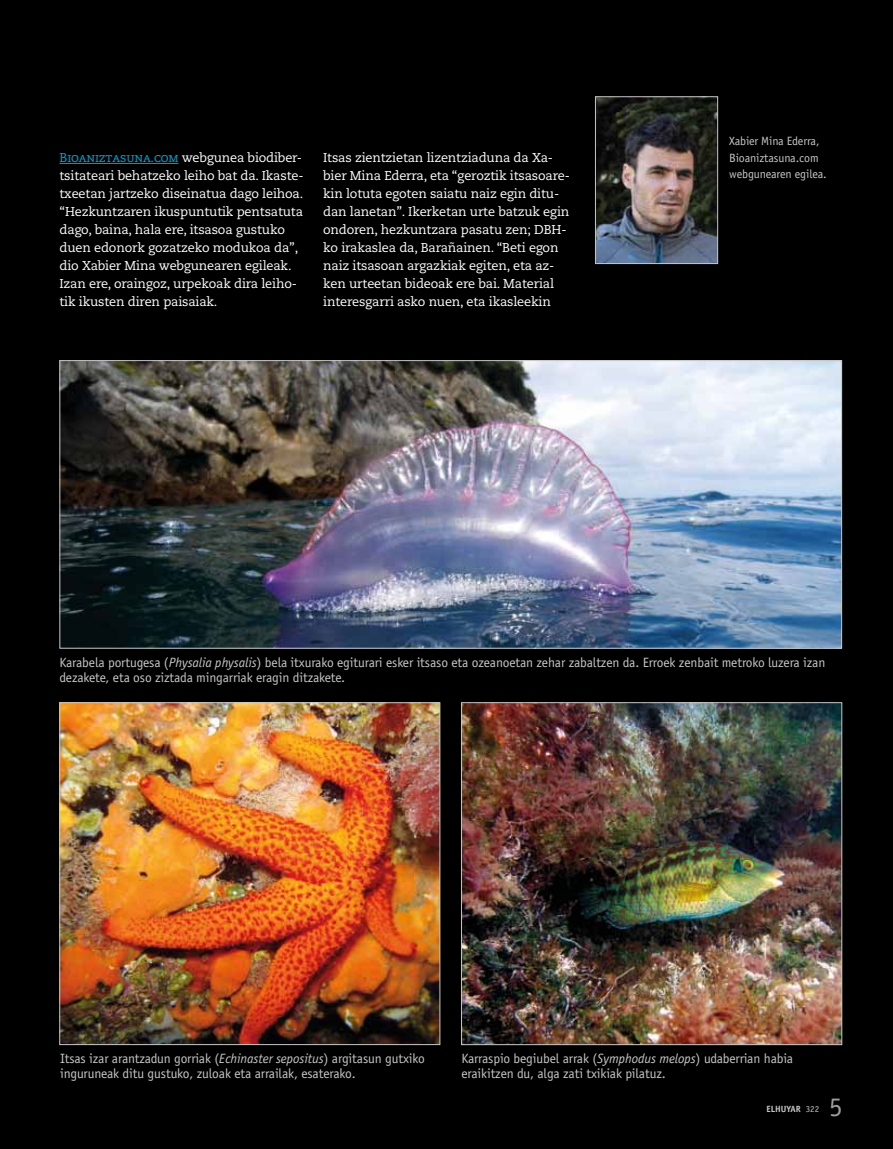
<style>
.page{position:relative;width:893px;height:1149px;background:#fff}
.page>*{position:absolute;margin:0;border:0;box-sizing:border-box;transform-origin:0 0}
.t1{font:13.5px/15px "Officina Sans Std";letter-spacing:-.01em;color:#c6c6c6}
.t2{font:12.75px/18px "Caecilia LT Std";letter-spacing:-.015em;color:#fff}
.t3{font:12px/16.5px "Officina Sans Std";letter-spacing:-.01em;color:#c6c6c6}
.t4{font:700 9px "Officina Sans Std";letter-spacing:-.01em;color:#c6c6c6}
.s1{color:#00a4d0}
.s2{font-style:italic}
.s3{font-weight:400}
.s4{font-weight:400;font-size:27px;color:#9d9d9c}
</style>
<div class="page">
<div style="left:0;top:0;width:893px;height:1148px;background:#000"></div>
<hr style="left:60px;top:163px;width:118px;height:1px;background:#00a4d0">
<img style="left:597px;top:99px;width:119px;height:162px">
<div style="left:595px;top:97px;width:123px;height:166px;border:1px solid #c6c6c6"></div>
<img style="left:62px;top:362px;width:778px;height:284px">
<img style="left:62px;top:704px;width:376px;height:338px">
<div style="left:60px;top:702px;width:380px;height:342px;border:1px solid #c6c6c6"></div>
<img style="left:463px;top:704px;width:377px;height:338px">
<div style="left:461px;top:702px;width:381px;height:342px;border:1px solid #c6c6c6"></div>
<p class="t2" style="left:60px;top:149px;width:246px"><span class="s1">Bioaniztasuna.com</span> webgunea biodiber&shy;tsitateari behatzeko leiho bat da. Ikaste&shy;txeetan jartzeko diseinatua dago leihoa. “Hezkuntzaren ikuspuntutik pentsatuta dago, baina, hala ere, itsasoa gustuko duen edonork gozatzeko modukoa da”, dio Xabier Mina webgunearen egileak.<br>Izan ere, oraingoz, urpekoak dira leiho&shy;tik ikusten diren paisaiak.</p>
<p class="t2" style="left:323px;top:149px;width:248px">Itsas zientzietan lizentziaduna da Xa&shy;bier Mina Ederra, eta “geroztik itsasoare&shy;kin lotuta egoten saiatu naiz egin ditu&shy;dan lanetan”. Ikerketan urte batzuk egin ondoren, hezkuntzara pasatu zen; DBH&shy;ko irakaslea da, Barañainen. “Beti egon naiz itsasoan argazkiak egiten, eta az&shy;ken urteetan bideoak ere bai. Material interesgarri asko nuen, eta ikasleekin</p>
<p class="t3" style="left:729px;top:133px;width:99px">Xabier Mina Ederra,<br>Bioaniztasuna.com webgunearen egilea.</p>
<p class="t1" style="left:60px;top:654px;width:767px">Karabela portugesa (<span class="s2">Physalia physalis</span>) bela itxurako egiturari esker itsaso eta ozeanoetan zehar zabaltzen da. Erroek zenbait metroko luzera izan dezakete, eta oso ziztada mingarriak eragin ditzakete.</p>
<p class="t1" style="left:60px;top:1050px;width:366px">Itsas izar arantzadun gorriak (<span class="s2">Echinaster sepositus</span>) argitasun gutxiko inguruneak ditu gustuko, zuloak eta arrailak, esaterako.</p>
<p class="t1" style="left:461px;top:1050px;width:333px">Karraspio begiubel arrak (<span class="s2">Symphodus melops</span>) udaberrian habia eraikitzen du, alga zati txikiak pilatuz.</p>
<p class="t4" style="left:767px;top:1102px;width:77px">ELHUYAR <span class="s3">322</span> <span class="s4">5</span></p>
</div>
